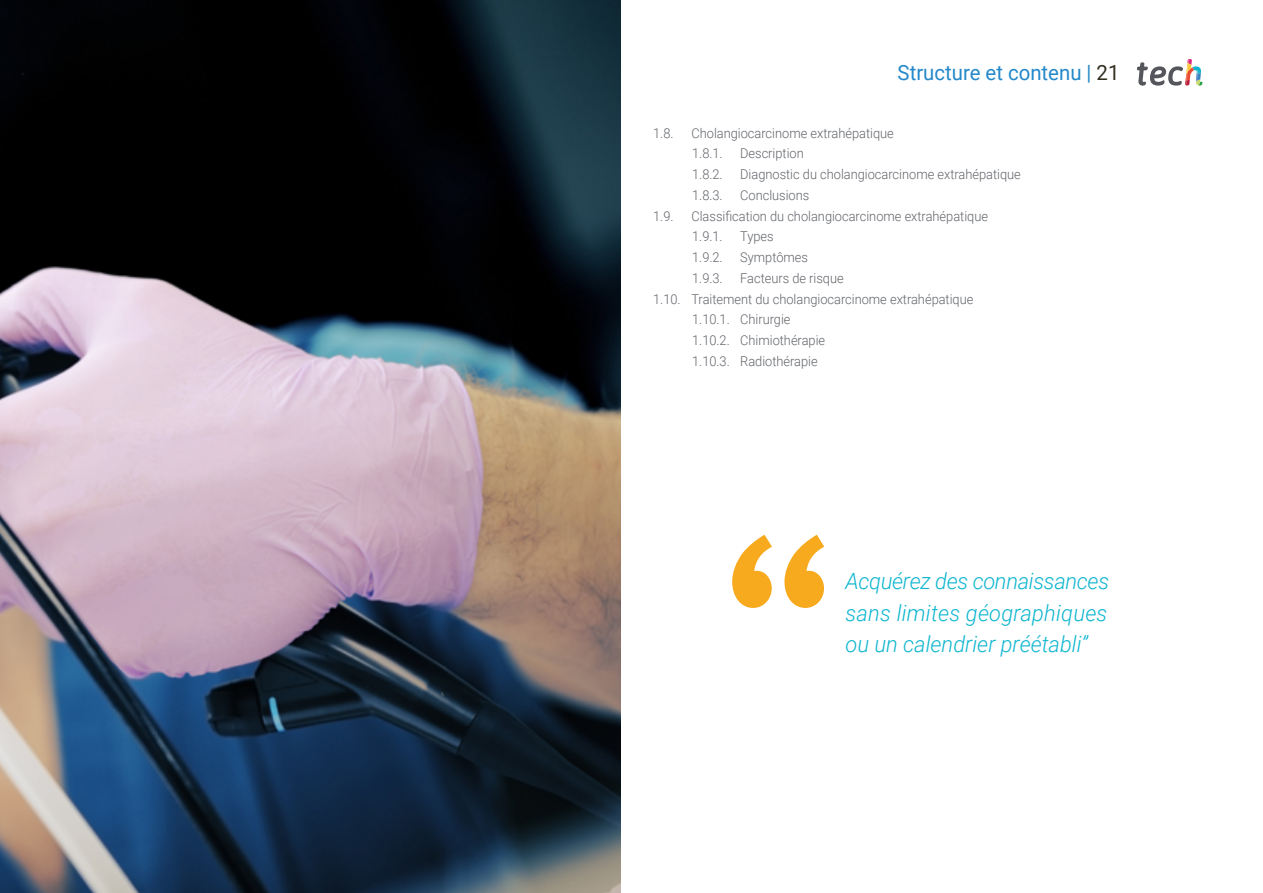
<style>
.page{position:relative;width:1263px;height:893px;background:#fff}
.page>*{position:absolute;margin:0;border:0;box-sizing:border-box;transform-origin:0 0}
.t1{font:italic 300 22.5px/31.5px "Roboto";letter-spacing:.005em;color:#0fb6cf;text-align:justify}
.t2{font:21px "Roboto";color:#2488c9}
.t3{font:300 13.5px/20.7px "Roboto";color:#61646a;scale:.95 1}
.s1{color:#312e20}
</style>
<div class="page">
<img style="left:0;top:0;width:621px;height:893px">
<svg style="left:732px;top:535px;width:92px;height:73px"></svg>
<svg style="left:1137px;top:59px;width:65px;height:27px"></svg>
<h2 class="t2" style="left:898px;top:57px;width:223px">Structure et contenu | <span class="s1">21</span></h2>
<p class="t3" style="left:653px;top:122px;width:23px">1.8.</p>
<p class="t3" style="left:691px;top:122px;width:215px">Cholangiocarcinome extrahépatique<br>1.8.1.</p>
<p class="t3" style="left:740px;top:143px;width:68px">Description</p>
<p class="t3" style="left:692px;top:164px;width:34px">1.8.2.</p>
<p class="t3" style="left:740px;top:164px;width:297px">Diagnostic du cholangiocarcinome extrahépatique</p>
<p class="t3" style="left:692px;top:184px;width:34px">1.8.3.</p>
<p class="t3" style="left:740px;top:184px;width:74px">Conclusions</p>
<p class="t3" style="left:653px;top:205px;width:23px">1.9.</p>
<p class="t3" style="left:691px;top:205px;width:314px">Classification du cholangiocarcinome extrahépatique<br>1.9.1.</p>
<p class="t3" style="left:740px;top:226px;width:37px">Types</p>
<p class="t3" style="left:692px;top:247px;width:34px">1.9.2.</p>
<p class="t3" style="left:740px;top:247px;width:73px">Symptômes</p>
<p class="t3" style="left:692px;top:267px;width:34px">1.9.3.</p>
<p class="t3" style="left:740px;top:267px;width:111px">Facteurs de risque</p>
<p class="t3" style="left:653px;top:288px;width:339px">1.10. Traitement du cholangiocarcinome extrahépatique</p>
<p class="t3" style="left:692px;top:309px;width:105px">1.10.1. Chirurgie</p>
<p class="t3" style="left:692px;top:330px;width:141px">1.10.2. Chimiothérapie</p>
<p class="t3" style="left:692px;top:350px;width:134px">1.10.3. Radiothérapie</p>
<h1 class="t1" style="left:845px;top:565px;width:265px">Acquérez des connaissances sans limites géographiques ou un calendrier préétabli”</h1>
</div>
